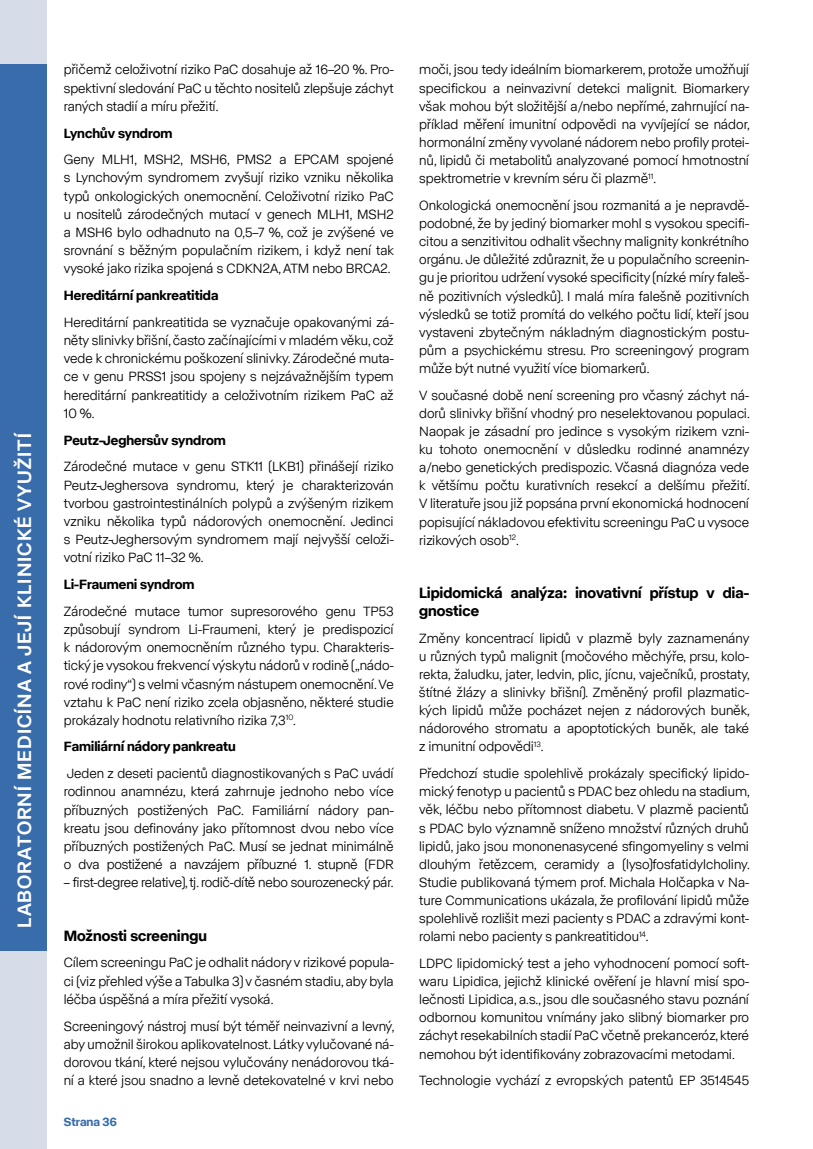
<style>
.page{position:relative;width:813px;height:1149px;background:#fff}
.page>*{position:absolute;margin:0;border:0;box-sizing:border-box;transform-origin:0 0}
.t1{font:500 19.5px "ABC Normal";letter-spacing:.05em;color:#fff}
.t2{font:700 15px/18.1px "ABC Normal";color:#000}
.t3{font:13.5px/18.1px "ABC Normal";color:#000;text-align:justify}
.t4{font:700 13.5px "ABC Normal";color:#000}
.t5{font:700 12px "ABC Normal";color:#396cab}
</style>
<div class="page">
<div style="left:0;top:950px;width:47px;height:198px;background:#d7dde8"></div>
<div style="left:0;top:64px;width:47px;height:886px;background:#396cab"></div>
<div style="left:0;top:0;width:47px;height:64px;background:#d7dde8"></div>
<h1 class="t1" style="left:11px;top:927px;width:496px;rotate:-90deg">LABORATORNÍ MEDICÍNA A JEJÍ KLINICKÉ VYUŽITÍ</h1>
<p class="t3" style="left:64px;top:60px;width:331px">přičemž celoživotní riziko PaC dosahuje až 16–20 %. Pro&shy;spektivní sledování PaC u těchto nositelů zlepšuje záchyt raných stadií a míru přežití.</p>
<p class="t4" style="left:64px;top:124px;width:110px">Lynchův syndrom</p>
<p class="t3" style="left:64px;top:150px;width:331px">Geny MLH1, MSH2, MSH6, PMS2 a EPCAM spojené s Lynchovým syndromem zvyšují riziko vzniku několika typů onkologických onemocnění. Celoživotní riziko PaC u nositelů zárodečných mutací v genech MLH1, MSH2 a MSH6 bylo odhadnuto na 0,5–7 %, což je zvýšené ve srovnání s běžným populačním rizikem, i když není tak vysoké jako rizika spojená s CDKN2A, ATM nebo BRCA2.</p>
<p class="t4" style="left:64px;top:286px;width:156px">Hereditární pankreatitida</p>
<p class="t3" style="left:64px;top:312px;width:331px">Hereditární pankreatitida se vyznačuje opakovanými zá&shy;něty slinivky břišní, často začínajícími v mladém věku, což vede k chronickému poškození slinivky. Zárodečné muta&shy;ce v genu PRSS1 jsou spojeny s nejzávažnějším typem hereditární pankreatitidy a celoživotním rizikem PaC až 10 %.</p>
<p class="t4" style="left:64px;top:430px;width:163px">Peutz-Jeghersův syndrom</p>
<p class="t3" style="left:64px;top:456px;width:331px">Zárodečné mutace v genu STK11 (LKB1) přinášejí riziko Peutz-Jeghersova syndromu, který je charakterizován tvorbou gastrointestinálních polypů a zvýšeným rizikem vzniku několika typů nádorových onemocnění. Jedinci s Peutz-Jeghersovým syndromem mají nejvyšší celoži&shy;votní riziko PaC 11–32 %.</p>
<p class="t4" style="left:64px;top:575px;width:132px">Li-Fraumeni syndrom</p>
<p class="t3" style="left:64px;top:601px;width:331px">Zárodečné mutace tumor supresorového genu TP53 způsobují syndrom Li-Fraumeni, který je predispozicí k nádorovým onemocněním různého typu. Charakteris&shy;tický je vysokou frekvencí výskytu nádorů v rodině („nádo&shy;rové rodiny“) s velmi včasným nástupem onemocnění. Ve vztahu k PaC není riziko zcela objasněno, některé studie prokázaly hodnotu relativního rizika 7,3<sup>10</sup>.</p>
<p class="t4" style="left:64px;top:737px;width:173px">Familiární nádory pankreatu</p>
<p class="t3" style="left:64px;top:763px;width:331px">Jeden z deseti pacientů diagnostikovaných s PaC uvádí rodinnou anamnézu, která zahrnuje jednoho nebo více příbuzných postižených PaC. Familiární nádory pan&shy;kreatu jsou definovány jako přítomnost dvou nebo více příbuzných postižených PaC. Musí se jednat minimálně o dva postižené a navzájem příbuzné 1. stupně (FDR</p>
<p class="t3" style="left:64px;top:872px;width:331px">– first-degree relative), tj. rodič-dítě nebo sourozenecký pár.</p>
<p class="t2" style="left:64px;top:925px;width:144px">Možnosti screeningu</p>
<p class="t3" style="left:64px;top:952px;width:331px">Cílem screeningu PaC je odhalit nádory v rizikové popula&shy;ci (viz přehled výše a Tabulka 3) v časném stadiu, aby byla léčba úspěšná a míra přežití vysoká.</p>
<p class="t3" style="left:64px;top:1015px;width:332px">Screeningový nástroj musí být téměř neinvazivní a levný, aby umožnil širokou aplikovatelnost. Látky vylučované ná&shy;dorovou tkání, které nejsou vylučovány nenádorovou tká&shy;ní a které jsou snadno a levně detekovatelné v krvi nebo</p>
<p class="t5" style="left:64px;top:1112px;width:54px">Strana 36</p>
<p class="t3" style="left:419px;top:60px;width:332px">moči, jsou tedy ideálním biomarkerem, protože umožňují specifickou a neinvazivní detekci malignit. Biomarkery však mohou být složitější a/nebo nepřímé, zahrnující na&shy;příklad měření imunitní odpovědi na vyvíjející se nádor, hormonální změny vyvolané nádorem nebo profily protei&shy;nů, lipidů či metabolitů analyzované pomocí hmotnostní spektrometrie v krevním séru či plazmě<sup>11</sup>.</p>
<p class="t3" style="left:419px;top:195px;width:331px">Onkologická onemocnění jsou rozmanitá a je nepravdě&shy;podobné, že by jediný biomarker mohl s vysokou specifi&shy;citou a senzitivitou odhalit všechny malignity konkrétního orgánu. Je důležité zdůraznit, že u populačního screenin&shy;gu je prioritou udržení vysoké specificity (nízké míry faleš&shy;ně pozitivních výsledků). I malá míra falešně pozitivních výsledků se totiž promítá do velkého počtu lidí, kteří jsou vystaveni zbytečným nákladným diagnostickým postu&shy;pům a psychickému stresu. Pro screeningový program může být nutné využití více biomarkerů.</p>
<p class="t3" style="left:419px;top:385px;width:332px">V současné době není screening pro včasný záchyt ná&shy;dorů slinivky břišní vhodný pro neselektovanou populaci.<br>Naopak je zásadní pro jedince s vysokým rizikem vzni&shy;ku tohoto onemocnění v důsledku rodinné anamnézy a/nebo genetických predispozic. Včasná diagnóza vede k většímu počtu kurativních resekcí a delšímu přežití.<br>V literatuře jsou již popsána první ekonomická hodnocení popisující nákladovou efektivitu screeningu PaC u vysoce rizikových osob<sup>12</sup>.</p>
<p class="t2" style="left:419px;top:582px;width:331px">Lipidomická analýza: inovativní přístup v dia&shy;gnostice</p>
<p class="t3" style="left:419px;top:628px;width:332px">Změny koncentrací lipidů v plazmě byly zaznamenány u různých typů malignit (močového měchýře, prsu, kolo&shy;rekta, žaludku, jater, ledvin, plic, jícnu, vaječníků, prostaty, štítné žlázy a slinivky břišní). Změněný profil plazmatic&shy;kých lipidů může pocházet nejen z nádorových buněk, nádorového stromatu a apoptotických buněk, ale také z imunitní odpovědi<sup>13</sup>.</p>
<p class="t3" style="left:419px;top:763px;width:332px">Předchozí studie spolehlivě prokázaly specifický lipido&shy;mický fenotyp u pacientů s PDAC bez ohledu na stadium, věk, léčbu nebo přítomnost diabetu. V plazmě pacientů s PDAC bylo významně sníženo množství různých druhů lipidů, jako jsou mononenasycené sfingomyeliny s velmi dlouhým řetězcem, ceramidy a (lyso)fosfatidylcholiny.<br>Studie publikovaná týmem prof. Michala Holčapka v Na&shy;ture Communications ukázala, že profilování lipidů může spolehlivě rozlišit mezi pacienty s PDAC a zdravými kont&shy;rolami nebo pacienty s pankreatitidou<sup>14</sup>.</p>
<p class="t3" style="left:419px;top:953px;width:331px">LDPC lipidomický test a jeho vyhodnocení pomocí soft&shy;waru Lipidica, jejichž klinické ověření je hlavní misí spo&shy;lečnosti Lipidica, a.s., jsou dle současného stavu poznání odbornou komunitou vnímány jako slibný biomarker pro záchyt resekabilních stadií PaC včetně prekanceróz, které nemohou být identifikovány zobrazovacími metodami.</p>
<p class="t3" style="left:419px;top:1070px;width:331px">Technologie vychází z evropských patentů EP 3514545</p>
</div>
